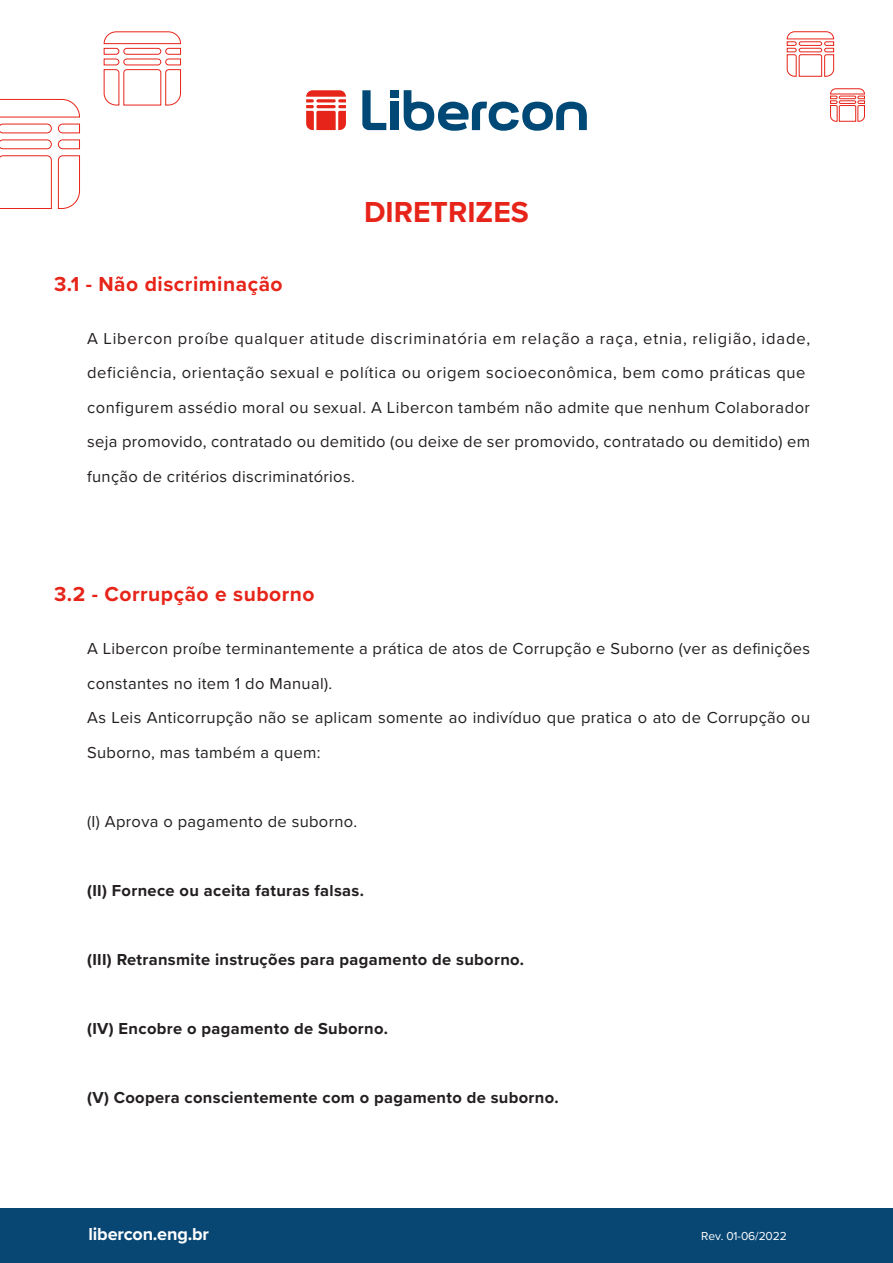
<style>
.page{position:relative;width:893px;height:1263px;background:#fff}
.page>*{position:absolute;margin:0;border:0;box-sizing:border-box;transform-origin:0 0}
.t1{font:700 30px "Proxima Nova";color:#e72419}
.t2{font:700 21px "Proxima Nova";letter-spacing:.025em;color:#e72419}
.t3{font:700 18px "Proxima Nova";letter-spacing:-.01em;color:#fff}
.t4{font:16.5px/34.5px "Proxima Nova";letter-spacing:.02em;color:#231f20}
.t5{font:700 16.5px "Proxima Nova";letter-spacing:.02em;color:#231f20}
.t6{font:16.5px "Proxima Nova";letter-spacing:.05em;color:#231f20}
.t7{font:16.5px "Proxima Nova";letter-spacing:.04em;color:#231f20}
.t8{font:12px "Proxima Nova";letter-spacing:-.01em;color:#fff}
</style>
<div class="page">
<div style="left:0;top:1208px;width:893px;height:55px;background:#084774"></div>
<svg style="left:0;top:99px;width:80px;height:110px"></svg>
<svg style="left:104px;top:31px;width:77px;height:75px"></svg>
<svg style="left:787px;top:31px;width:47px;height:46px"></svg>
<svg style="left:830px;top:88px;width:35px;height:34px"></svg>
<div style="left:391px;top:90px;width:8px;height:8px;background:#004976"></div>
<div style="left:391px;top:102px;width:8px;height:28px;background:#004976"></div>
<svg style="left:306px;top:90px;width:40px;height:40px"></svg>
<svg style="left:362px;top:90px;width:24px;height:40px"></svg>
<svg style="left:404px;top:90px;width:183px;height:41px"></svg>
<p class="t2" style="left:54px;top:269px;width:230px">3.1 - Não discriminação</p>
<p class="t1" style="left:364px;top:190px;width:166px">DIRETRIZES</p>
<p class="t6" style="left:87px;top:326px;width:724px">A Libercon proíbe qualquer atitude discriminatória em relação a raça, etnia, religião, idade,</p>
<p class="t7" style="left:87px;top:360px;width:720px">deficiência, orientação sexual e política ou origem socioeconômica, bem como práticas que</p>
<p class="t4" style="left:87px;top:389px;width:724px">configurem assédio moral ou sexual. A Libercon também não admite que nenhum Colaborador</p>
<p class="t4" style="left:87px;top:424px;width:724px">seja promovido, contratado ou demitido (ou deixe de ser promovido, contratado ou demitido) em função de critérios discriminatórios.</p>
<p class="t2" style="left:54px;top:578px;width:262px">3.2 - Corrupção e suborno</p>
<p class="t4" style="left:87px;top:631px;width:724px">A Libercon proíbe terminantemente a prática de atos de Corrupção e Suborno (ver as definições constantes no item 1 do Manual).</p>
<p class="t4" style="left:87px;top:700px;width:724px">As Leis Anticorrupção não se aplicam somente ao indivíduo que pratica o ato de Corrupção ou<br>Suborno, mas também a quem:</p>
<p class="t4" style="left:87px;top:803px;width:272px">(I) Aprova o pagamento de suborno.</p>
<p class="t5" style="left:87px;top:878px;width:278px">(II) Fornece ou aceita faturas falsas.</p>
<p class="t5" style="left:87px;top:947px;width:438px">(III) Retransmite instruções para pagamento de suborno.</p>
<p class="t5" style="left:87px;top:1016px;width:302px">(IV) Encobre o pagamento de Suborno.</p>
<p class="t5" style="left:87px;top:1085px;width:473px">(V) Coopera conscientemente com o pagamento de suborno.</p>
<p class="t3" style="left:89px;top:1220px;width:122px">libercon.eng.br</p>
<p class="t8" style="left:701px;top:1227px;width:87px">Rev. 01-06/2022</p>
</div>
